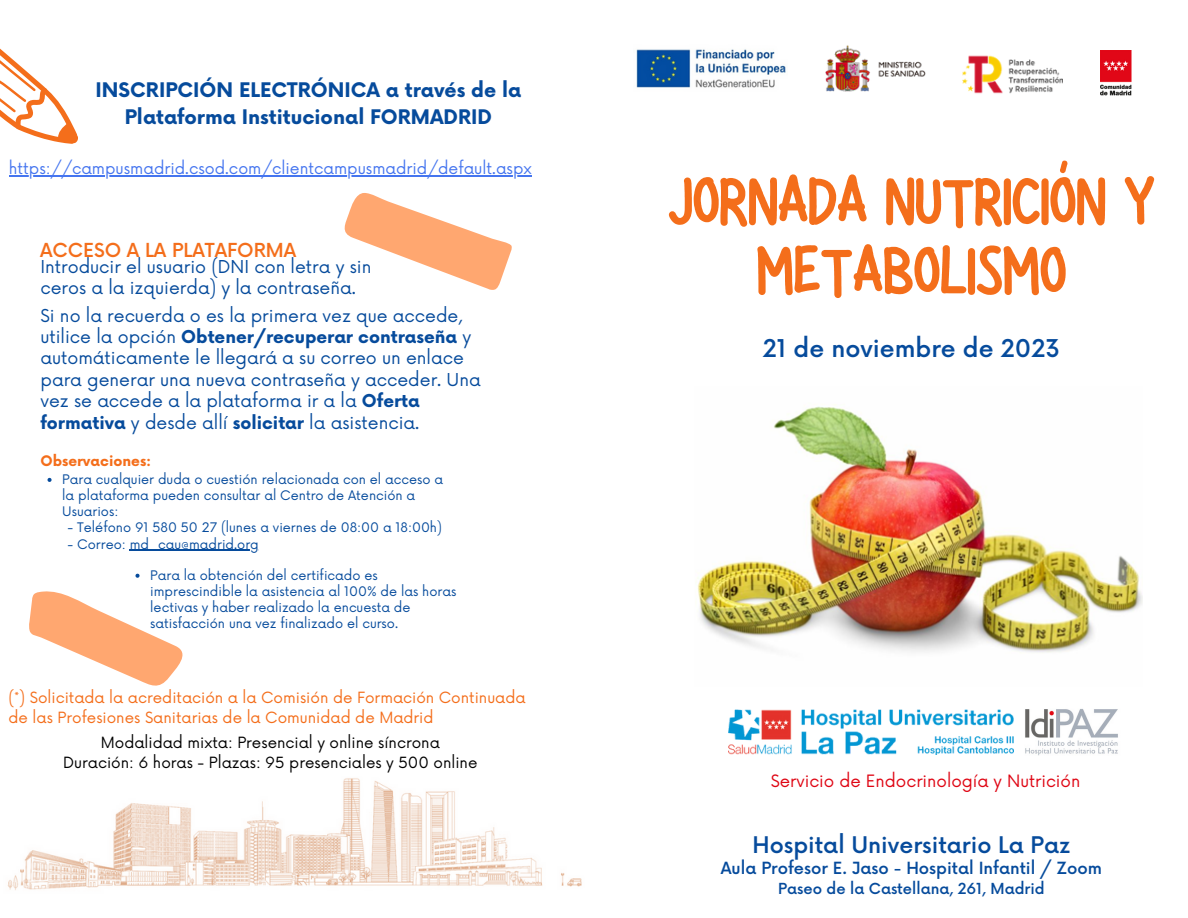
<style>
.page{position:relative;width:1188px;height:918px;background:#fff}
.page>*{position:absolute;margin:0;border:0;box-sizing:border-box;transform-origin:0 0}
.t1{font:89.1px/69.8px "Hibernate";color:#f46e1b;text-align:center}
.t2{font:500 23.85px "Now";color:#064b9c}
.t3{font:500 22.35px "Now";color:#064b9c}
.t4{font:700 19.65px/27px "Now";color:#064b9c;text-align:center}
.t5{font:500 18.9px "Now";color:#f46e1b}
.t6{font:17.25px/21.3px "Now";color:#064b9c}
.t7{font:16.65px "Now";color:#df0513}
.t8{font:500 16.35px "Now";color:#064b9c}
.t9{font:15.75px "Now";color:#4575ef}
.t10{font:15.15px/20.2px "Now";color:#f46e1b}
.t11{font:15.15px "Now";color:#000}
.t12{font:500 14.85px "Now";color:#064b9c}
.t13{font:700 14.25px "Now";color:#f46e1b}
.t14{font:12.9px/16.2px "Now";color:#064b9c}
.s1{font-weight:700}
</style>
<div class="page">
<svg style="left:0;top:48px;width:79px;height:128px"></svg>
<svg style="left:344px;top:193px;width:168px;height:97px"></svg>
<svg style="left:29px;top:591px;width:154px;height:95px"></svg>
<img style="left:963px;top:55px;width:100px;height:39px">
<img style="left:825px;top:45px;width:100px;height:46px">
<img style="left:636px;top:49px;width:150px;height:39px">
<img style="left:729px;top:709px;width:284px;height:45px">
<img style="left:1025px;top:709px;width:93px;height:47px">
<img style="left:7px;top:778px;width:575px;height:112px">
<img style="left:1100px;top:51px;width:32px;height:45px">
<img style="left:697px;top:404px;width:445px;height:249px">
<hr style="left:9px;top:176px;width:523px;height:1px;background:#4575ef">
<svg style="left:48px;top:478px;width:4px;height:4px"></svg>
<hr style="left:130px;top:550px;width:129px;height:1px;background:#064b9c">
<svg style="left:135px;top:574px;width:5px;height:4px"></svg>
<p class="t4" style="left:96px;top:77px;width:427px">INSCRIPCIÓN ELECTRÓNICA a través de la<br>Plataforma Institucional FORMADRID</p>
<p class="t9" style="left:9px;top:160px;width:524px">https://campusmadrid.csod.com/clientcampusmadrid/default.aspx</p>
<p class="t1" style="left:668px;top:178px;width:488px">JORNADA NUTRICIÓN Y<br>METABOLISMO</p>
<p class="t5" style="left:40px;top:240px;width:258px">ACCESO A LA PLATAFORMA</p>
<p class="t6" style="left:40px;top:257px;width:332px">Introducir el usuario (DNI con letra y sin ceros a la izquierda) y la contraseña.</p>
<p class="t6" style="left:40px;top:306px;width:442px">Si no la recuerda o es la primera vez que accede, utilice la opción <span class="s1">Obtener/recuperar contraseña</span> y automáticamente le llegará a su correo un enlace para generar una nueva contraseña y acceder. Una vez se accede a la plataforma ir a la <span class="s1">Oferta formativa</span> y desde allí <span class="s1">solicitar</span> la asistencia.</p>
<p class="t13" style="left:40px;top:453px;width:112px">Observaciones:</p>
<p class="t14" style="left:62px;top:472px;width:382px">Para cualquier duda o cuestión relacionada con el acceso a la plataforma pueden consultar al Centro de Atención a<br>Usuarios:</p>
<p class="t14" style="left:68px;top:520px;width:376px">- Teléfono 91 580 50 27 (lunes a viernes de 08:00 a 18:00h)</p>
<p class="t14" style="left:68px;top:536px;width:193px">- Correo: md_cau@madrid.org</p>
<p class="t14" style="left:150px;top:568px;width:308px">Para la obtención del certificado es imprescindible la asistencia al 100% de las horas lectivas y haber realizado la encuesta de satisfacción una vez finalizado el curso.</p>
<p class="t10" style="left:9px;top:688px;width:519px">(*) Solicitada la acreditación a la Comisión de Formación Continuada de las Profesiones Sanitarias de la Comunidad de Madrid</p>
<p class="t11" style="left:101px;top:734px;width:341px">Modalidad mixta: Presencial y online síncrona</p>
<p class="t11" style="left:63px;top:754px;width:416px">Duración: 6 horas - Plazas: 95 presenciales y 500 online</p>
<p class="t2" style="left:763px;top:336px;width:299px">21 de noviembre de 2023</p>
<p class="t7" style="left:771px;top:772px;width:311px">Servicio de Endocrinología y Nutrición</p>
<p class="t3" style="left:753px;top:833px;width:319px">Hospital Universitario La Paz</p>
<p class="t8" style="left:721px;top:859px;width:383px">Aula Profesor E. Jaso - Hospital Infantil / Zoom</p>
<p class="t12" style="left:778px;top:881px;width:268px">Paseo de la Castellana, 261, Madrid</p>
</div>
